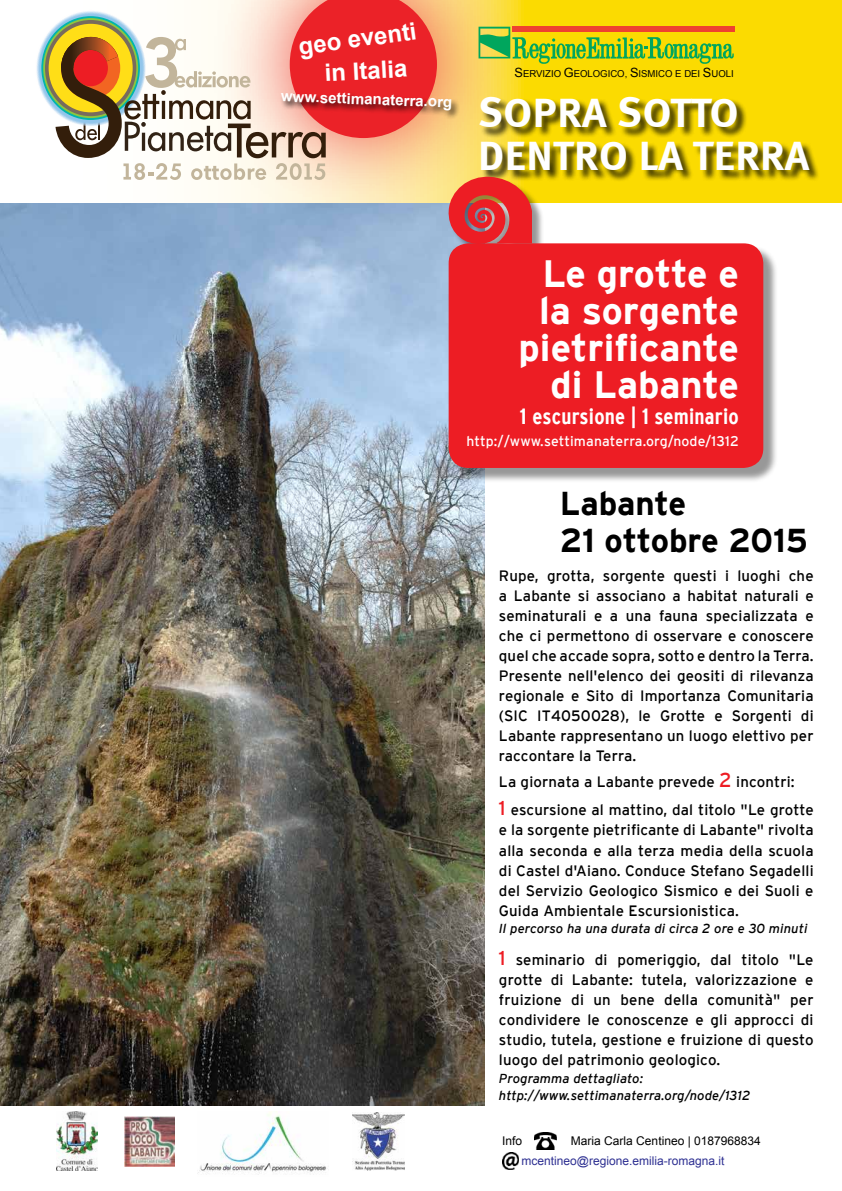
<style>
.page{position:relative;width:842px;height:1191px;background:#fff}
.page>*{position:absolute;margin:0;border:0;box-sizing:border-box;transform-origin:0 0}
.t1{font:42px/43px "Meta Bold Caps";color:#fff}
.t2{font:700 38px/37px "Interstate";letter-spacing:-.005em;color:#fff;text-align:right}
.t3{font:700 33px/37px "Interstate";letter-spacing:-.005em;color:#000}
.t4{font:700 24px "Arial";color:#fff}
.t5{font:700 condensed 22px "Interstate";letter-spacing:.01em;color:#fff}
.t6{font:700 15.1px "Arial";color:#fff}
.t7{font:15px/20px "Interstate";letter-spacing:.01em;color:#000;text-align:justify}
.t8{font:14px "Interstate";letter-spacing:.01em;color:#fff}
.t9{font:italic 13px/17.8px "Interstate";letter-spacing:.01em;color:#000}
.t10{font:12px "Arial";color:#2e3092}
.t11{font:12px "Arial";color:#000}
.t12{font:9.6px "Arial";color:#000}
.s1{font-size:12.8px}
.s2{font-size:20px;color:#ed1d24}
</style>
<div class="page">
<img style="left:0;top:203px;width:485px;height:903px">
<div style="left:208px;top:0;width:634px;height:203px;background:#fbdb01"></div>
<div style="left:213px;top:0;width:300px;height:214px;background:#eb2228;opacity:.85"></div>
<div style="left:280px;top:92px;width:180px;height:28px;background:#000;opacity:.75"></div>
<svg style="left:36px;top:0;width:401px;height:180px"></svg>
<div style="left:512px;top:27px;width:223px;height:5px;background:#ef4130"></div>
<svg style="left:478px;top:27px;width:256px;height:37px;background:#b3ba26"></svg>
<img style="left:535px;top:1132px;width:21px;height:17px">
<img style="left:502px;top:1152px;width:16px;height:17px">
<div style="left:480px;top:97px;width:341px;height:85px;background:#000;opacity:.75"></div>
<img style="left:57px;top:1111px;width:41px;height:59px">
<img style="left:198px;top:1111px;width:128px;height:64px">
<img style="left:352px;top:1112px;width:52px;height:58px">
<div style="left:450px;top:179px;width:94px;height:77px;background:#000;opacity:.41"></div>
<svg style="left:449px;top:177px;width:82px;height:66px;background:#e04438"></svg>
<div style="left:451px;top:246px;width:327px;height:236px;background:#000;opacity:.41"></div>
<div style="left:449px;top:243px;width:314px;height:225px;background:#ed1d24;border-radius:20px"></div>
<img style="left:125px;top:1116px;width:49px;height:50px">
<h3 class="t4" style="left:297px;top:31px;width:120px;rotate:-8deg">geo eventi</h3>
<h3 class="t4" style="left:324px;top:57px;width:84px;rotate:-3deg">in Italia</h3>
<p class="t6" style="left:281px;top:86px;width:173px;rotate:2deg">www.settimanaterra.org</p>
<p class="t12" style="left:514px;top:68px;width:221px"><span class="s1">S</span>ERVIZIO <span class="s1">G</span>EOLOGICO, <span class="s1">S</span>ISMICO E DEI <span class="s1">S</span>UOLI</p>
<h1 class="t1" style="left:478px;top:90px;width:333px">SOPRA SOTTO<br>DENTRO LA TERRA</h1>
<h2 class="t2" style="left:519px;top:255px;width:222px">Le grotte e la sorgente pietrificante di Labante</h2>
<h3 class="t5" style="left:520px;top:404px;width:220px">1 escursione | 1 seminario</h3>
<p class="t8" style="left:466px;top:433px;width:274px">http://www.settimanaterra.org/node/1312</p>
<h3 class="t3" style="left:560px;top:484px;width:249px">Labante<br>21 ottobre 2015</h3>
<p class="t7" style="left:499px;top:565px;width:316px">Rupe, grotta, sorgente questi i luoghi che a Labante si associano a habitat naturali e seminaturali e a una fauna specializzata e che ci permettono di osservare e conoscere quel che accade sopra, sotto e dentro la Terra.<br>Presente nell'elenco dei geositi di rilevanza regionale e Sito di Importanza Comunitaria (SIC IT4050028), le Grotte e Sorgenti di Labante rappresentano un luogo elettivo per raccontare la Terra.</p>
<p class="t7" style="left:499px;top:767px;width:316px;line-height:28.5px">La giornata a Labante prevede <span class="s2">2</span> incontri:<br><span class="s2">1</span> escursione al mattino, dal titolo "Le grotte</p>
<p class="t7" style="left:499px;top:820px;width:316px">e la sorgente pietrificante di Labante" rivolta alla seconda e alla terza media della scuola di Castel d'Aiano. Conduce Stefano Segadelli del Servizio Geologico Sismico e dei Suoli e Guida Ambientale Escursionistica.</p>
<p class="t9" style="left:499px;top:919px;width:310px">Il percorso ha una durata di circa 2 ore e 30 minuti</p>
<p class="t7" style="left:499px;top:949px;width:316px"><span class="s2">1</span> seminario di pomeriggio, dal titolo "Le grotte di Labante: tutela, valorizzazione e fruizione di un bene della comunità" per condividere le conoscenze e gli approcci di studio, tutela, gestione e fruizione di questo luogo del patrimonio geologico.</p>
<p class="t9" style="left:499px;top:1069px;width:253px">Programma dettagliato: http://www.settimanaterra.org/node/1312</p>
<p class="t11" style="left:502px;top:1132px;width:22px">Info</p>
<p class="t11" style="left:571px;top:1132px;width:191px">Maria Carla Centineo | 0187968834</p>
<p class="t10" style="left:522px;top:1152px;width:204px">mcentineo@regione.emilia-romagna.it</p>
</div>
